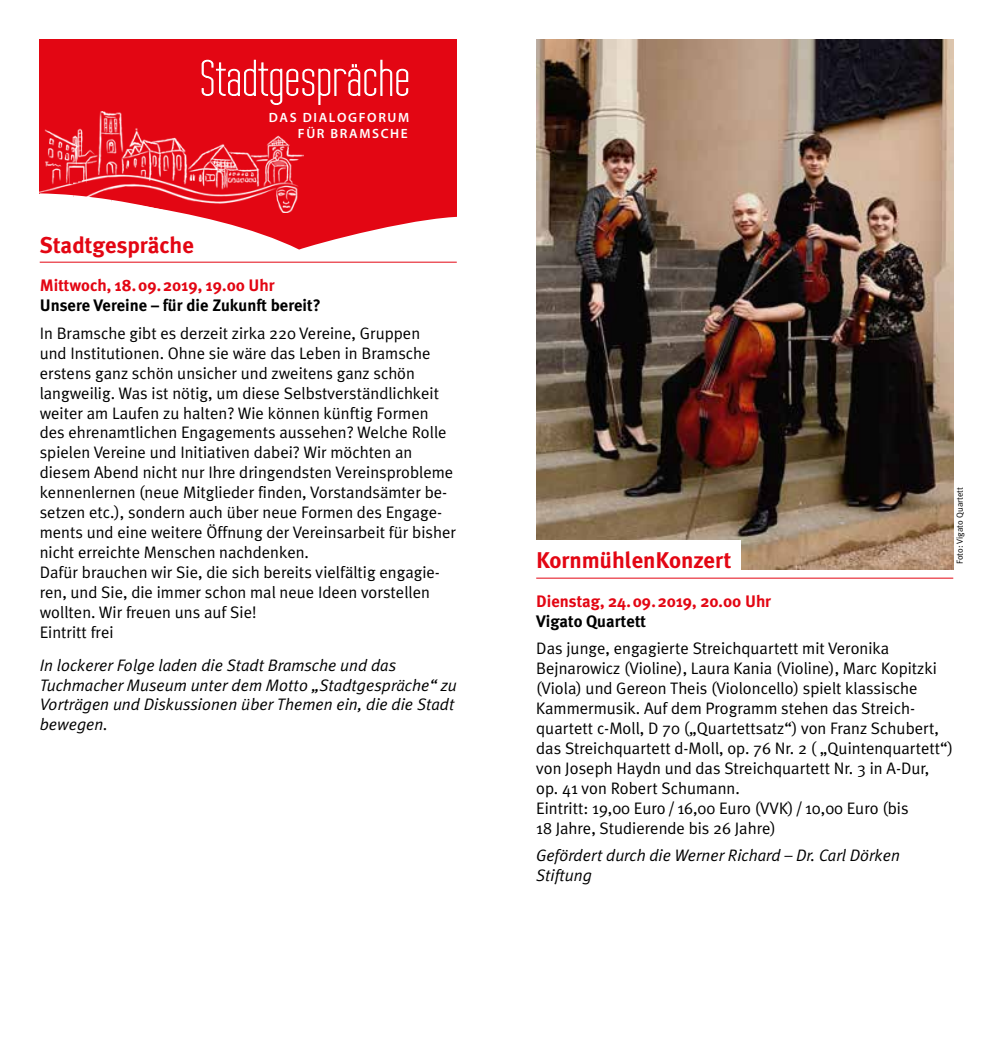
<style>
.page{position:relative;width:993px;height:1042px;background:#fff}
.page>*{position:absolute;margin:0;border:0;box-sizing:border-box;transform-origin:0 0}
.t1{font:700 22.75px "Meta Plus";color:#e30613}
.t2{font:16.62px/19.9px "Meta Plus Normal";color:#000}
.t3{font:italic 16.62px/19.9px "Meta Plus Normal";color:#000}
.t4{font:700 16.62px "Meta Plus";color:#e30613}
.t5{font:700 16.62px "Meta Plus";color:#000}
.t6{font:600 13.47px/16.1px "Myriad Pro";letter-spacing:.12em;color:#fff;text-align:right}
.t7{font:8.75px "Meta Plus Normal";color:#000}
</style>
<div class="page">
<img style="left:536px;top:40px;width:416px;height:529px">
<div style="left:496px;top:541px;width:245px;height:37px;background:#fff"></div>
<hr style="left:536px;top:578px;width:416px;height:1px;background:#e30613">
<svg style="left:40px;top:40px;width:416px;height:210px;background:#e62631"></svg>
<img style="left:40px;top:213px;width:33px;height:3px">
<img style="left:73px;top:213px;width:39px;height:3px">
<img style="left:112px;top:213px;width:38px;height:3px">
<img style="left:150px;top:213px;width:38px;height:3px">
<svg style="left:201px;top:59px;width:208px;height:47px;background:#e8343e"></svg>
<img style="left:40px;top:112px;width:264px;height:101px">
<div style="left:0;top:225px;width:214px;height:38px;background:#fff"></div>
<hr style="left:40px;top:262px;width:416px;height:1px;background:#e30613">
<h1 class="t1" style="left:40px;top:232px;width:156px">Stadtgespräche</h1>
<p class="t6" style="left:269px;top:109px;width:142px">DAS DIALOGFORUM<br>FÜR BRAMSCHE</p>
<p class="t4" style="left:40px;top:276px;width:236px">Mittwoch, 18.09.2019, 19.00 Uhr</p>
<p class="t5" style="left:40px;top:296px;width:282px">Unsere Vereine – für die Zukunft bereit?</p>
<p class="t2" style="left:40px;top:323px;width:417px">In Bramsche gibt es derzeit zirka 220 Vereine, Gruppen<br>und Institutionen. Ohne sie wäre das Leben in Bramsche erstens ganz schön unsicher und zweitens ganz schön langweilig. Was ist nötig, um diese Selbstverständlichkeit weiter am Laufen zu halten? Wie können künftig Formen des ehrenamtlichen Engagements aussehen? Welche Rolle spielen Vereine und Initiativen dabei? Wir möchten an diesem Abend nicht nur Ihre dringendsten Vereinsprobleme kennenlernen (neue Mitglieder finden, Vorstandsämter be&shy;setzen etc.), sondern auch über neue Formen des Engage&shy;ments und eine weitere Öffnung der Vereinsarbeit für bisher nicht erreichte Menschen nachdenken.<br>Dafür brauchen wir Sie, die sich bereits vielfältig engagie&shy;ren, und Sie, die immer schon mal neue Ideen vorstellen wollten. Wir freuen uns auf Sie!<br>Eintritt frei</p>
<p class="t3" style="left:40px;top:654px;width:418px">In lockerer Folge laden die Stadt Bramsche und das Tuchmacher Museum unter dem Motto „Stadtgespräche“ zu Vorträgen und Diskussionen über Themen ein, die die Stadt bewegen.</p>
<h1 class="t1" style="left:536px;top:547px;width:196px">KornmühlenKonzert</h1>
<p class="t7" style="left:954px;top:564px;width:79px;rotate:-90deg">Foto: Vigato Quartett</p>
<p class="t4" style="left:536px;top:591px;width:236px">Dienstag, 24.09.2019, 20.00 Uhr</p>
<p class="t5" style="left:536px;top:611px;width:111px">Vigato Quartett</p>
<p class="t2" style="left:536px;top:638px;width:418px">Das junge, engagierte Streichquartett mit Veronika Bejnarowicz (Violine), Laura Kania (Violine), Marc Kopitzki (Viola) und Gereon Theis (Violoncello) spielt klassische Kammermusik. Auf dem Programm stehen das Streich&shy;quartett c-Moll, D 70 („Quartettsatz“) von Franz Schubert, das Streichquartett d-Moll, op. 76 Nr. 2 ( „Quintenquartett“) von Joseph Haydn und das Streichquartett Nr. 3 in A-Dur, op. 41 von Robert Schumann.<br>Eintritt: 19,00 Euro/ 16,00 Euro (VVK) / 10,00 Euro (bis<br>18 Jahre, Studierende bis 26 Jahre)</p>
<p class="t3" style="left:536px;top:845px;width:365px">Gefördert durch die Werner Richard – Dr. Carl Dörken<br>Stiftung</p>
</div>
